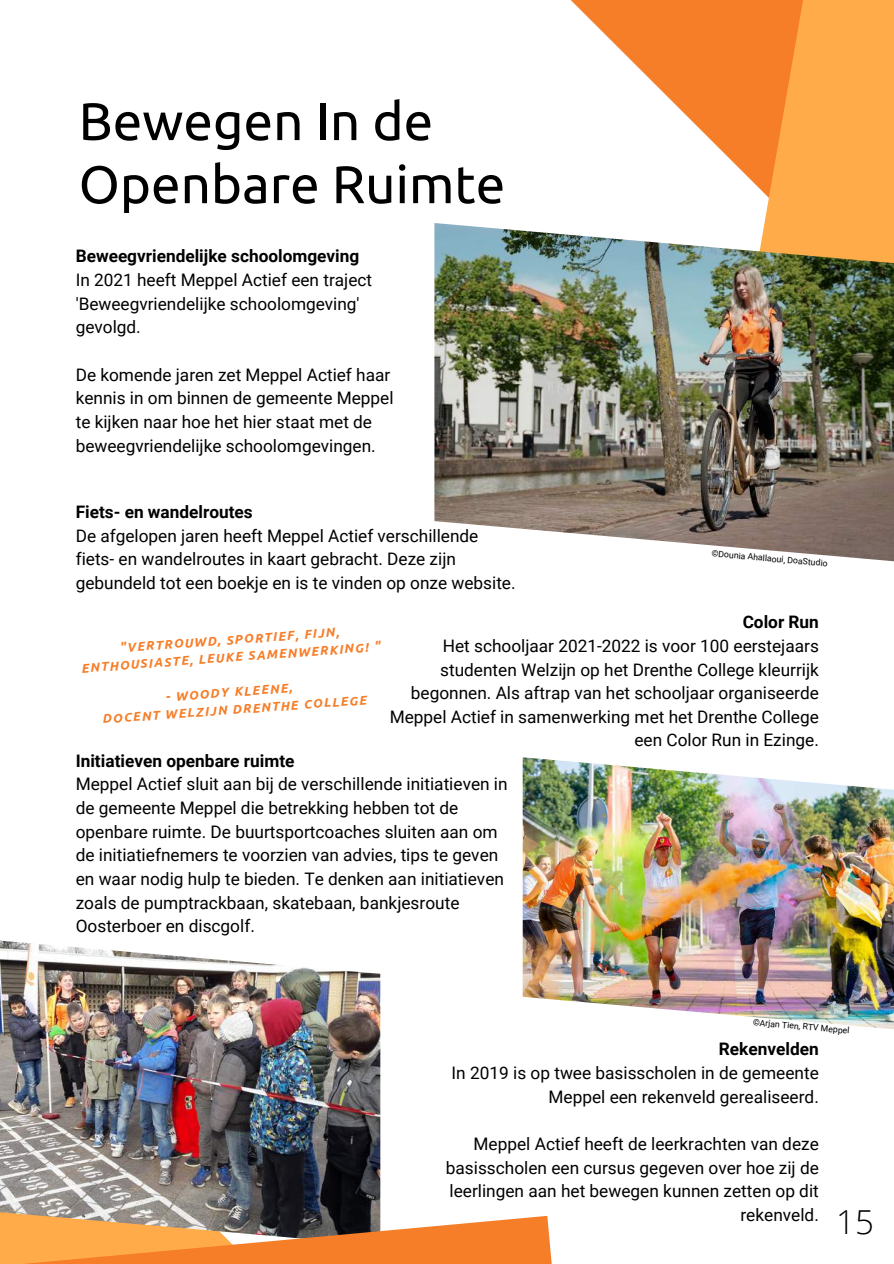
<style>
.page{position:relative;width:894px;height:1264px;background:#fff}
.page>*{position:absolute;margin:0;border:0;box-sizing:border-box;transform-origin:0 0}
.t1{font:52.8px/63px "Ubuntu";color:#000}
.t2{font:300 33px "Open Sans";color:#000}
.t3{font:17.25px/23.7px "Roboto";color:#000}
.t4{font:700 17.25px "Roboto";color:#000}
.t5{font:italic 700 12.6px/17.4px "Ubuntu";color:#f67e28;text-align:center}
.t6{font:8.7px "Roboto";color:#000}
</style>
<div class="page">
<svg style="left:570px;top:0;width:179px;height:178px"></svg>
<svg style="left:749px;top:0;width:144px;height:223px;background:#fca245"></svg>
<img style="left:0;top:940px;width:380px;height:275px">
<svg style="left:0;top:1215px;width:552px;height:48px;background:#de8e4a"></svg>
<img style="left:434px;top:223px;width:459px;height:339px">
<img style="left:522px;top:757px;width:371px;height:272px">
<h1 class="t1" style="left:79px;top:89px;width:428px">Bewegen In de<br>Openbare Ruimte</h1>
<p class="t4" style="left:76px;top:246px;width:285px">Beweegvriendelijke schoolomgeving</p>
<p class="t3" style="left:76px;top:268px;width:298px">In 2021 heeft Meppel Actief een traject 'Beweegvriendelijke schoolomgeving' gevolgd.</p>
<p class="t3" style="left:76px;top:363px;width:319px">De komende jaren zet Meppel Actief haar kennis in om binnen de gemeente Meppel te kijken naar hoe het hier staat met de beweegvriendelijke schoolomgevingen.</p>
<p class="t4" style="left:76px;top:502px;width:178px">Fiets- en wandelroutes</p>
<p class="t3" style="left:76px;top:524px;width:441px">De afgelopen jaren heeft Meppel Actief verschillende fiets- en wandelroutes in kaart gebracht. Deze zijn gebundeld tot een boekje en is te vinden op onze website.</p>
<p class="t6" style="left:711px;top:548px;width:118px;rotate:5deg">©Dounia Ahallaoui, DoaStudio</p>
<p class="t5" style="left:79px;top:641px;width:301px;rotate:-4deg">"VERTROUWD, SPORTIEF, FIJN,<br>ENTHOUSIASTE, LEUKE SAMENWERKING! "</p>
<p class="t5" style="left:100px;top:692px;width:266px;text-align:left;text-indent:65px;rotate:-4deg">- WOODY KLEENE,<br>DOCENT WELZIJN DRENTHE COLLEGE</p>
<p class="t4" style="left:742px;top:612px;width:78px">Color Run</p>
<p class="t3" style="left:389px;top:634px;width:430px;text-align:right">Het schooljaar 2021-2022 is voor 100 eerstejaars studenten Welzijn op het Drenthe College kleurrijk begonnen. Als aftrap van het schooljaar organiseerde Meppel Actief in samenwerking met het Drenthe College een Color Run in Ezinge.</p>
<p class="t4" style="left:76px;top:750px;width:220px">Initiatieven openbare ruimte</p>
<p class="t3" style="left:76px;top:772px;width:433px">Meppel Actief sluit aan bij de verschillende initiatieven in de gemeente Meppel die betrekking hebben tot de openbare ruimte. De buurtsportcoaches sluiten aan om de initiatiefnemers te voorzien van advies, tips te geven en waar nodig hulp te bieden. Te denken aan initiatieven zoals de pumptrackbaan, skatebaan, bankjesroute Oosterboer en discgolf.</p>
<p class="t6" style="left:753px;top:1017px;width:98px;rotate:5deg">©Arjan Tien, RTV Meppel</p>
<p class="t4" style="left:718px;top:1039px;width:101px">Rekenvelden</p>
<p class="t3" style="left:451px;top:1061px;width:368px;text-align:right">In 2019 is op twee basisscholen in de gemeente<br>Meppel een rekenveld gerealiseerd.</p>
<p class="t3" style="left:446px;top:1132px;width:374px;text-align:right">Meppel Actief heeft de leerkrachten van deze basisscholen een cursus gegeven over hoe zij de leerlingen aan het bewegen kunnen zetten op dit rekenveld.</p>
<h2 class="t2" style="left:835px;top:1198px;width:39px">15</h2>
</div>
